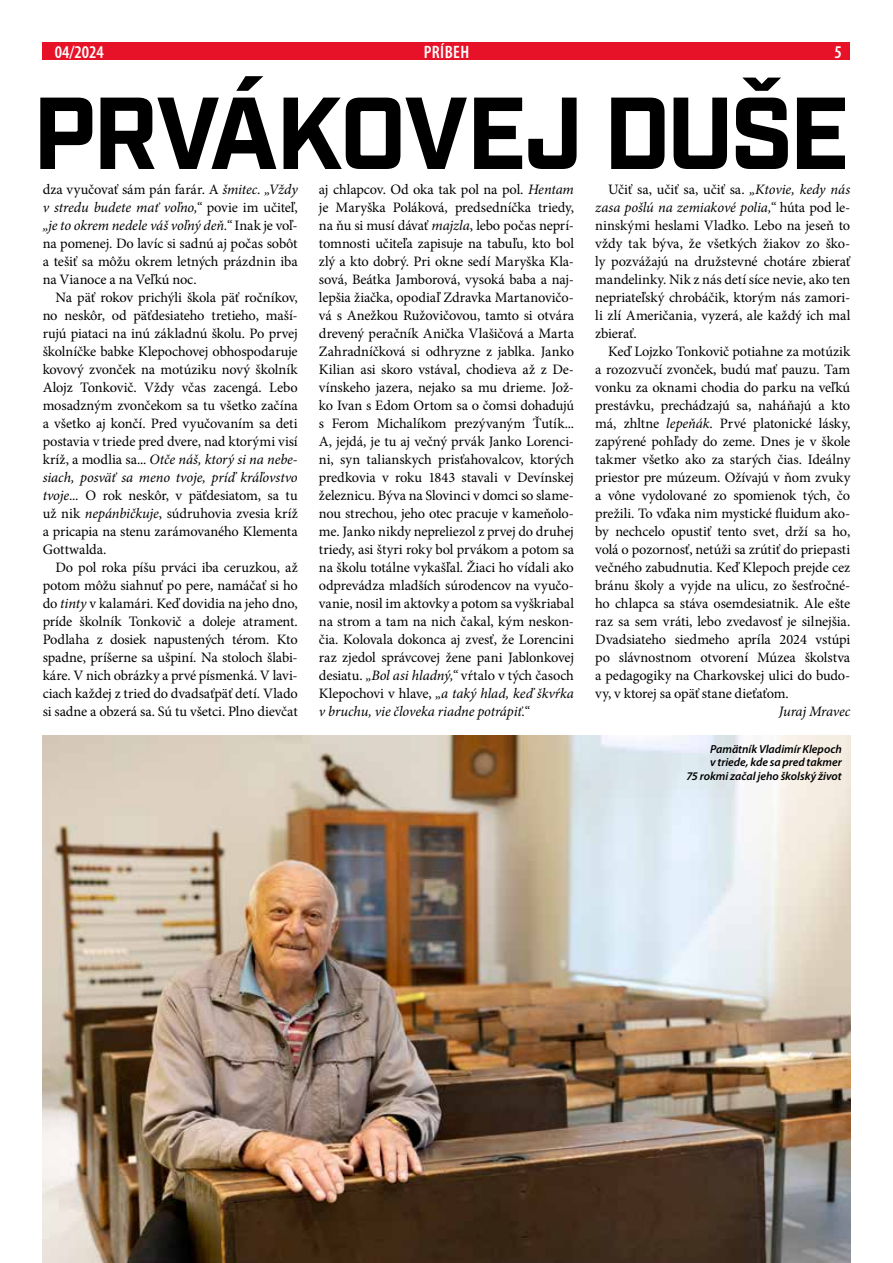
<style>
.page{position:relative;width:893px;height:1263px;background:#fff}
.page>*{position:absolute;margin:0;border:0;box-sizing:border-box;transform-origin:0 0}
.t1{font:700 102px "Industry";letter-spacing:-.03em;color:#000}
.t2{font:600 condensed 18px "Myriad Pro";letter-spacing:.02em;color:#fff}
.t3{font:14.4px/18px "Minion Pro";letter-spacing:-.01em;color:#000;text-align:justify}
.t4{font:italic 14.4px "Minion Pro";letter-spacing:-.02em;color:#000}
.t5{font:italic 600 11.7px/13.5px "Myriad Pro";color:#000;text-align:right}
.s1{font-style:italic}
</style>
<div class="page">
<div style="left:43px;top:43px;width:807px;height:17px;background:#e71228"></div>
<img style="left:43px;top:735px;width:807px;height:528px">
<p class="t2" style="left:55px;top:41px;width:51px">04/2024</p>
<p class="t2" style="left:424px;top:41px;width:47px">PRÍBEH</p>
<p class="t2" style="left:835px;top:41px;width:9px">5</p>
<h1 class="t1" style="left:32px;top:72px;width:819px">PRVÁKOVEJ DUŠE</h1>
<p class="t3" style="left:43px;top:180px;width:257px">dza vyučovať sám pán farár. A <span class="s1">šmitec. „Vždy v stredu budete mať voľno,“</span> povie im učiteľ, <span class="s1">„je to okrem nedele váš voľný deň.“</span> Inak je voľ&shy;na pomenej. Do lavíc si sadnú aj počas sobôt a tešiť sa môžu okrem letných prázdnin iba na Vianoce a na Veľkú noc.</p>
<p class="t3" style="left:43px;top:288px;width:257px;text-indent:13px">Na päť rokov prichýli škola päť ročníkov, no neskôr, od päťdesiateho tretieho, maší&shy;rujú piataci na inú základnú školu. Po prvej školníčke babke Klepochovej obhospodaruje kovový zvonček na motúziku nový školník Alojz Tonkovič. Vždy včas zacengá. Lebo mosadzným zvončekom sa tu všetko začína a všetko aj končí. Pred vyučovaním sa deti postavia v triede pred dvere, nad ktorými visí kríž, a modlia sa... <span class="s1">Otče náš, ktorý si na nebe&shy;siach, posväť sa meno tvoje, príď kráľovstvo tvoje...</span> O rok neskôr, v päťdesiatom, sa tu už nik <span class="s1">nepánbičkuje</span>, súdruhovia zvesia kríž a pricapia na stenu zarámovaného Klementa Gottwalda.</p>
<p class="t3" style="left:43px;top:558px;width:257px;text-indent:13px">Do pol roka píšu prváci iba ceruzkou, až potom môžu siahnuť po pere, namáčať si ho do <span class="s1">tinty</span> v kalamári. Keď dovidia na jeho dno, príde školník Tonkovič a doleje atrament.<br>Podlaha z dosiek napustených térom. Kto spadne, príšerne sa ušpiní. Na stoloch šlabi&shy;káre. V nich obrázky a prvé písmenká. V lavi&shy;ciach každej z tried do dvadsaťpäť detí. Vlado si sadne a obzerá sa. Sú tu všetci. Plno dievčat</p>
<p class="t3" style="left:319px;top:180px;width:257px">aj chlapcov. Od oka tak pol na pol. <span class="s1">Hentam </span>je Maryška Poláková, predsedníčka triedy, na ňu si musí dávať <span class="s1">majzla</span>, lebo počas neprí&shy;tomnosti učiteľa zapisuje na tabuľu, kto bol zlý a kto dobrý. Pri okne sedí Maryška Kla&shy;sová, Beátka Jamborová, vysoká baba a naj&shy;lepšia žiačka, opodiaľ Zdravka Martanovičo&shy;vá s Anežkou Ružovičovou, tamto si otvára drevený peračník Anička Vlašičová a Marta Zahradníčková si odhryzne z jablka. Janko Kilian asi skoro vstával, chodieva až z De&shy;vínskeho jazera, nejako sa mu drieme. Jož&shy;ko Ivan s Edom Ortom sa o čomsi dohadujú s Ferom Michalíkom prezývaným Ťutík...<br>A, jejdá, je tu aj večný prvák Janko Lorenci&shy;ni, syn talianskych prisťahovalcov, ktorých predkovia v roku 1843 stavali v Devínskej železnicu. Býva na Slovinci v domci so slame&shy;nou strechou, jeho otec pracuje v kameňolo&shy;me. Janko nikdy nepreliezol z prvej do druhej triedy, asi štyri roky bol prvákom a potom sa na školu totálne vykašľal. Žiaci ho vídali ako odprevádza mladších súrodencov na vyučo&shy;vanie, nosil im aktovky a potom sa vyškriabal na strom a tam na nich čakal, kým neskon&shy;čia. Kolovala dokonca aj zvesť, že Lorencini raz zjedol správcovej žene pani Jablonkovej desiatu. <span class="s1">„Bol asi hladný,“</span> vŕtalo v tých časoch Klepochovi v hlave, <span class="s1">„a taký hlad, keď škvŕka v bruchu, vie človeka riadne potrápiť.“</span></p>
<p class="t3" style="left:595px;top:180px;width:257px;text-indent:13px">Učiť sa, učiť sa, učiť sa. <span class="s1">„Ktovie, kedy nás zasa pošlú na zemiakové polia,“</span> húta pod le&shy;ninskými heslami Vladko. Lebo na jeseň to vždy tak býva, že všetkých žiakov zo ško&shy;ly pozvážajú na družstevné chotáre zbierať mandelinky. Nik z nás detí síce nevie, ako ten nepriateľský chrobáčik, ktorým nás zamori&shy;li zlí Američania, vyzerá, ale každý ich mal zbierať.</p>
<p class="t3" style="left:595px;top:342px;width:257px;text-indent:13px">Keď Lojzko Tonkovič potiahne za motúzik a rozozvučí zvonček, budú mať pauzu. Tam vonku za oknami chodia do parku na veľkú prestávku, prechádzajú sa, naháňajú a kto má, zhltne <span class="s1">lepeňák</span>. Prvé platonické lásky, zapýrené pohľady do zeme. Dnes je v škole takmer všetko ako za starých čias. Ideálny priestor pre múzeum. Ožívajú v ňom zvuky a vône vydolované zo spomienok tých, čo prežili. To vďaka nim mystické fluidum ako&shy;by nechcelo opustiť tento svet, drží sa ho, volá o pozornosť, netúži sa zrútiť do priepasti večného zabudnutia. Keď Klepoch prejde cez bránu školy a vyjde na ulicu, zo šesťročné&shy;ho chlapca sa stáva osemdesiatnik. Ale ešte raz sa sem vráti, lebo zvedavosť je silnejšia.<br>Dvadsiateho siedmeho apríla 2024 vstúpi po slávnostnom otvorení Múzea školstva a pedagogiky na Charkovskej ulici do budo&shy;vy, v ktorej sa opäť stane dieťaťom.</p>
<p class="t4" style="left:779px;top:702px;width:73px">Juraj Mravec</p>
<p class="t5" style="left:686px;top:742px;width:157px">Pamätník Vladimír Klepoch<br>v triede, kde sa pred takmer<br>75 rokmi začal jeho školský život</p>
</div>
